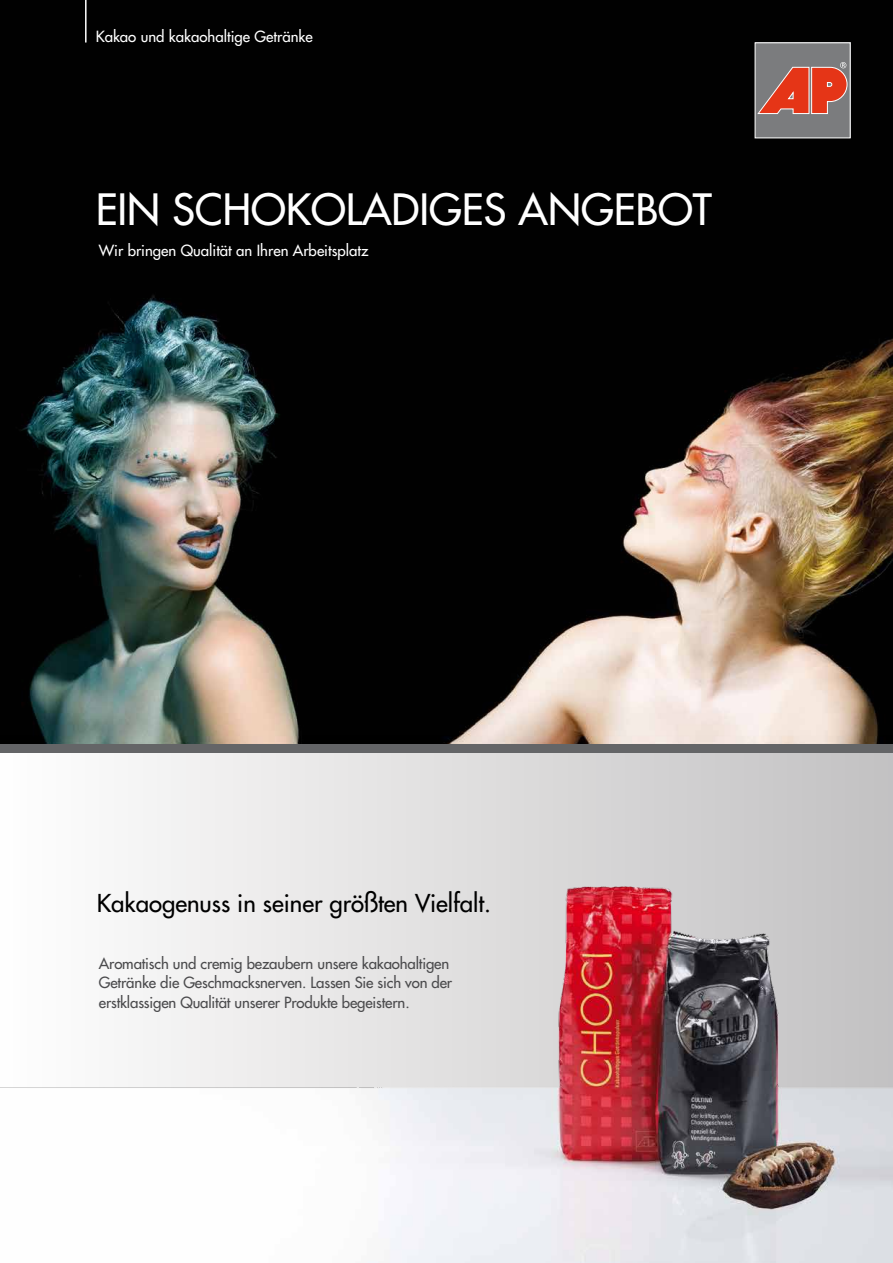
<style>
.page{position:relative;width:893px;height:1263px;background:#fff}
.page>*{position:absolute;margin:0;border:0;box-sizing:border-box;transform-origin:0 0}
.t1{font:42px "Futura";color:#fff}
.t2{font:24px "Futura";color:#000}
.t3{font:15px/19.5px "Futura";letter-spacing:-.01em;color:#4b4b4d}
.t4{font:15px "Futura";color:#fff}
</style>
<div class="page">
<img style="left:0;top:0;width:893px;height:1263px">
<div style="left:755px;top:43px;width:95px;height:95px;background:#7b7c7e"></div>
<div style="left:755px;top:43px;width:95px;height:95px;border:1px solid #fff"></div>
<svg style="left:757px;top:62px;width:91px;height:52px"></svg>
<hr style="left:85px;top:0;width:2px;height:43px;background:#fff">
<div style="left:0;top:744px;width:893px;height:9px;background:#646567"></div>
<p class="t4" style="left:96px;top:26px;width:219px">Kakao und kakaohaltige Getränke</p>
<h1 class="t1" style="left:96px;top:182px;width:618px">EIN SCHOKOLADIGES ANGEBOT</h1>
<p class="t4" style="left:99px;top:241px;width:271px">Wir bringen Qualität an Ihren Arbeitsplatz</p>
<h2 class="t2" style="left:97px;top:887px;width:396px">Kakaogenuss in seiner größten Vielfalt.</h2>
<p class="t3" style="left:99px;top:953px;width:355px">Aromatisch und cremig bezaubern unsere kakaohaltigen<br>Getränke die Geschmacksnerven. Lassen Sie sich von der erstklassigen Qualität unserer Produkte begeistern.</p>
</div>
